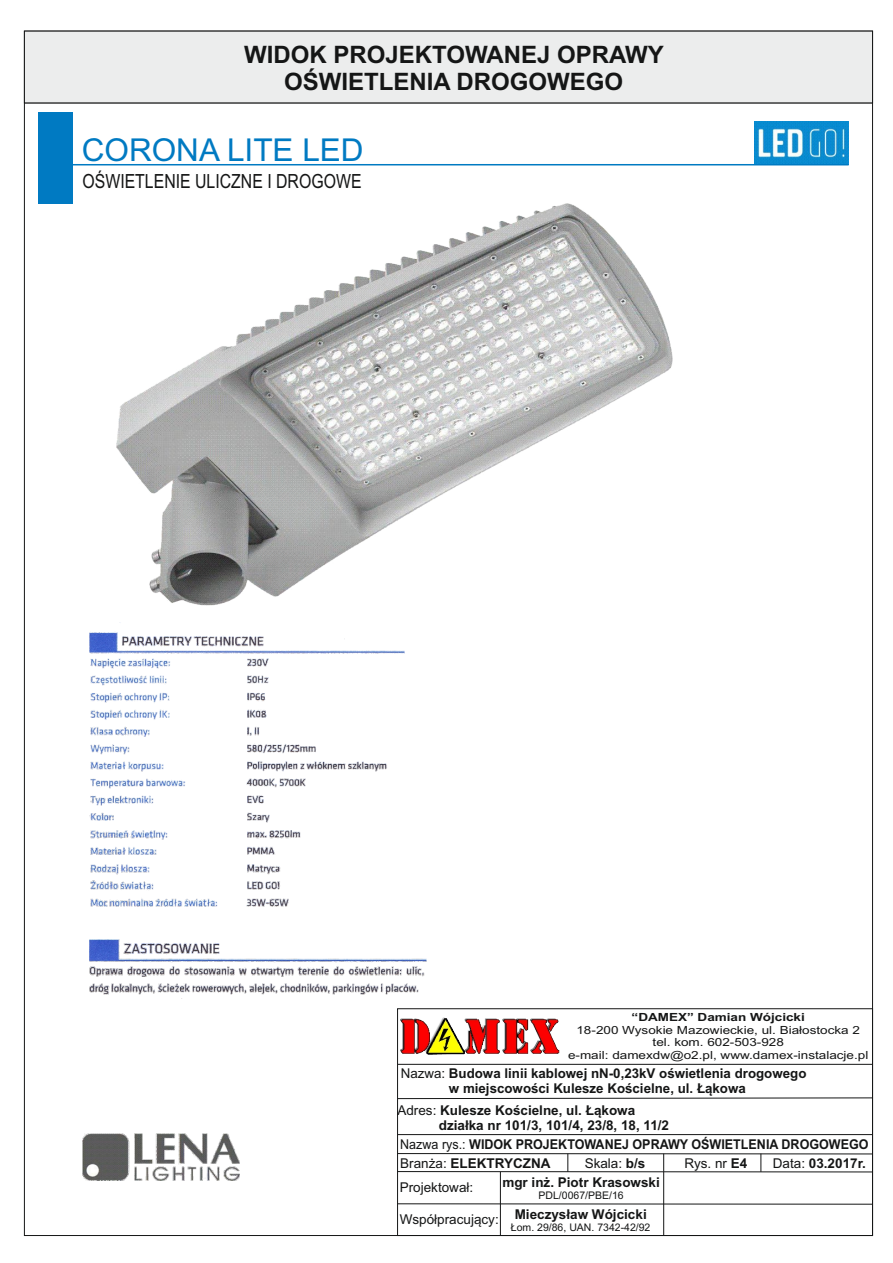
<style>
.page{position:relative;width:893px;height:1263px;background:#fff}
.page>*{position:absolute;margin:0;border:0;box-sizing:border-box;transform-origin:0 0}
.t1{font:31.5px "Arial";color:#007ac2}
.t2{font:700 24px/26.8px "Arial";color:#151616;text-align:center}
.t3{font:19.5px "Arial";color:#151616;scale:.81 1}
.t4{font:700 13.5px/15.1px "Arial";color:#151616}
.t5{font:700 13.5px "Arial";color:#151616;scale:.93 1}
.t6{font:13.5px/24px "Arial";color:#151616}
.t7{font:11.25px/12.5px "Arial";color:#151616;text-align:center;scale:1.2 1}
.t8{font:700 11.25px "Arial";color:#151616;scale:1.2 1}
.t9{font:10.5px "Arial";color:#151616}
.s1{font-weight:400}
.s2{font-weight:700}
</style>
<div class="page">
<div style="left:39px;top:112px;width:34px;height:91px;background:#007ac2"></div>
<hr style="left:24px;top:103px;width:848px;height:1px;background:#151616">
<img style="left:754px;top:121px;width:95px;height:43px">
<img style="left:82px;top:1134px;width:158px;height:47px">
<hr style="left:73px;top:164px;width:776px;height:1px;background:#007ac2">
<img style="left:117px;top:203px;width:556px;height:402px">
<img style="left:89px;top:622px;width:315px;height:285px">
<img style="left:89px;top:939px;width:337px;height:56px">
<div style="left:24px;top:31px;width:849px;height:72px;background:#eceded"></div>
<div style="left:397px;top:1008px;width:476px;height:228px;border:1px solid #151616"></div>
<hr style="left:398px;top:1064px;width:474px;height:1px;background:#151616">
<svg style="left:397px;top:1097px;width:476px;height:2px"></svg>
<hr style="left:398px;top:1134px;width:475px;height:1px;background:#151616">
<hr style="left:398px;top:1153px;width:474px;height:1px;background:#151616">
<hr style="left:398px;top:1171px;width:474px;height:1px;background:#151616">
<img style="left:401px;top:1017px;width:158px;height:37px">
<svg style="left:568px;top:1154px;width:1px;height:18px"></svg>
<svg style="left:663px;top:1154px;width:1px;height:18px"></svg>
<svg style="left:761px;top:1154px;width:1px;height:18px"></svg>
<hr style="left:500px;top:1172px;width:1px;height:63px;background:#151616">
<hr style="left:663px;top:1172px;width:1px;height:63px;background:#151616">
<hr style="left:398px;top:1203px;width:474px;height:1px;background:#151616">
<h2 class="t2" style="left:244px;top:43px;width:421px">WIDOK PROJEKTOWANEJ OPRAWY<br>OŚWIETLENIA DROGOWEGO</h2>
<h1 class="t1" style="left:82px;top:138px;width:283px">CORONA LITE LED</h1>
<h3 class="t3" style="left:82px;top:174px;width:346px">OŚWIETLENIE ULICZNE I DROGOWE</h3>
<p class="t8" style="left:632px;top:1013px;width:146px">“DAMEX” Damian Wójcicki</p>
<p class="t7" style="left:568px;top:1024px;width:252px">18-200 Wysokie Mazowieckie, ul. Białostocka 2 tel. kom. 602-503-928<br>e-mail: damexdw@o2.pl, www.damex-instalacje.pl</p>
<p class="t4" style="left:449px;top:1067px;width:359px;text-indent:-48px"><span class="s1">Nazwa:</span> Budowa linii kablowej nN-0,23kV oświetlenia drogowego w miejscowości Kulesze Kościelne, ul. Łąkowa</p>
<p class="t4" style="left:439px;top:1104px;width:232px;text-indent:-41px"><span class="s1">Adres:</span> Kulesze Kościelne, ul. Łąkowa działka nr 101/3, 101/4, 23/8, 18, 11/2</p>
<p class="t6" style="left:400px;top:1152px;width:152px">Branża: <span class="s2">ELEKTRYCZNA<br></span>Projektował:</p>
<p class="t5" style="left:400px;top:1139px;width:505px"><span class="s1">Nazwa rys.:</span> WIDOK PROJEKTOWANEJ OPRAWY OŚWIETLENIA DROGOWEGO</p>
<p class="t6" style="left:585px;top:1152px;width:62px">Skala: <span class="s2">b/s</span></p>
<p class="t6" style="left:684px;top:1152px;width:65px">Rys. nr <span class="s2">E4</span></p>
<p class="t4" style="left:773px;top:1156px;width:95px"><span class="s1">Data:</span> 03.2017r.</p>
<p class="t4" style="left:400px;top:1207px;width:248px"><span class="s1">Współpracujący:</span> Mieczysław Wójcicki</p>
<p class="t9" style="left:511px;top:1223px;width:141px">Łom. 29/86, UAN. 7342-42/92</p>
<p class="t4" style="left:502px;top:1175px;width:159px">mgr inż. Piotr Krasowski</p>
<p class="t9" style="left:538px;top:1191px;width:87px">PDL/0067/PBE/16</p>
</div>
